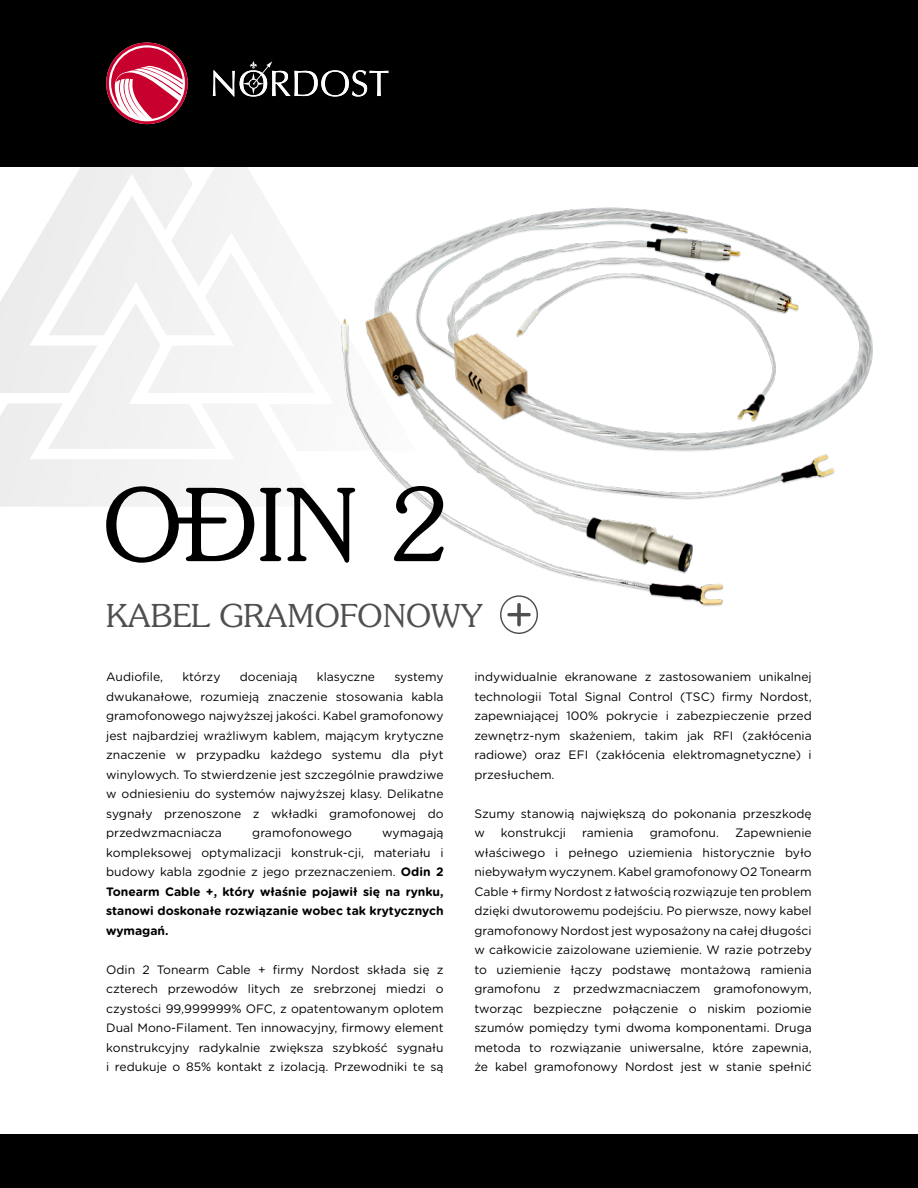
<style>
.page{position:relative;width:918px;height:1188px;background:#fff}
.page>*{position:absolute;margin:0;border:0;box-sizing:border-box;transform-origin:0 0}
.t1{font:300 31.5px "Souvenir";color:#4f4f4f}
.t2{font:12.15px/19.5px "Gotham Rounded";color:#000;text-align:justify}
.t3{font:700 12.15px/19.5px "Gotham Rounded";color:#000;text-align:justify}
.s1{font-weight:400}
</style>
<div class="page">
<div style="left:0;top:0;width:918px;height:166px;background:#000"></div>
<svg style="left:193px;top:166px;width:107px;height:29px"></svg>
<svg style="left:0;top:124px;width:193px;height:71px"></svg>
<img style="left:300px;top:166px;width:611px;height:468px">
<svg style="left:0;top:195px;width:355px;height:368px"></svg>
<svg style="left:394px;top:486px;width:50px;height:75px"></svg>
<div style="left:0;top:1134px;width:918px;height:54px;background:#000"></div>
<svg style="left:106px;top:43px;width:82px;height:81px"></svg>
<svg style="left:213px;top:61px;width:175px;height:36px"></svg>
<svg style="left:507px;top:603px;width:24px;height:23px"></svg>
<div style="left:500px;top:595px;width:38px;height:39px;border:1px solid #4f4f4f;border-radius:50%"></div>
<h1 class="t1" style="left:106px;top:597px;width:378px">KABEL GRAMOFONOWY</h1>
<p class="t2" style="left:106px;top:667px;width:58px">Audiofile,</p>
<p class="t2" style="left:182px;top:667px;width:40px">którzy</p>
<p class="t2" style="left:240px;top:667px;width:59px">doceniają</p>
<p class="t2" style="left:317px;top:667px;width:60px">klasyczne</p>
<p class="t2" style="left:106px;top:667px;width:339px;text-indent:288px">systemy dwukanałowe, rozumieją znaczenie stosowania kabla gramofonowego najwyższej jakości. Kabel gramofonowy jest najbardziej wrażliwym kablem, mającym krytyczne znaczenie w przypadku każdego systemu dla płyt winylowych. To stwierdzenie jest szczególnie prawdziwe w odniesieniu do systemów najwyższej klasy. Delikatne sygnały przenoszone z wkładki gramofonowej do przedwzmacniacza</p>
<p class="t2" style="left:252px;top:823px;width:101px">gramofonowego</p>
<p class="t3" style="left:106px;top:823px;width:339px;text-indent:276px"><span class="s1">wymagają kompleksowej optymalizacji konstruk-cji, materiału i budowy kabla zgodnie z jego przeznaczeniem.</span> Odin 2<br>Tonearm Cable +, który właśnie pojawił się na rynku, stanowi doskonałe rozwiązanie wobec tak krytycznych wymagań.</p>
<p class="t2" style="left:106px;top:959px;width:339px">Odin 2 Tonearm Cable + firmy Nordost składa się z czterech przewodów litych ze srebrzonej miedzi o czystości 99,999999% OFC, z opatentowanym oplotem Dual Mono-Filament. Ten innowacyjny, firmowy element konstrukcyjny radykalnie zwiększa szybkość sygnału i redukuje o 85% kontakt z izolacją. Przewodniki te są</p>
<p class="t2" style="left:474px;top:667px;width:339px">indywidualnie ekranowane z zastosowaniem unikalnej technologii Total Signal Control (TSC) firmy Nordost, zapewniającej 100% pokrycie i zabezpieczenie przed zewnętrz-nym skażeniem, takim jak RFI (zakłócenia radiowe) oraz EFI (zakłócenia elektromagnetyczne) i przesłuchem.</p>
<p class="t2" style="left:474px;top:803px;width:339px">Szumy stanowią największą do pokonania przeszkodę w</p>
<p class="t2" style="left:501px;top:823px;width:67px">konstrukcji</p>
<p class="t2" style="left:582px;top:823px;width:53px">ramienia</p>
<p class="t2" style="left:650px;top:823px;width:71px">gramofonu.</p>
<p class="t2" style="left:474px;top:823px;width:339px;text-indent:261px">Zapewnienie właściwego i pełnego uziemienia historycznie było niebywałym wyczynem. Kabel gramofonowy O2 Tonearm Cable + firmy Nordost z łatwością rozwiązuje ten problem dzięki dwutorowemu podejściu. Po pierwsze, nowy kabel gramofonowy Nordost jest wyposażony na całej długości w całkowicie zaizolowane uziemienie. W razie potrzeby to uziemienie łączy podstawę montażową ramienia gramofonu z przedwzmacniaczem gramofonowym, tworząc bezpieczne połączenie o niskim poziomie szumów pomiędzy tymi dwoma komponentami. Druga metoda to rozwiązanie uniwersalne, które zapewnia, że kabel gramofonowy Nordost jest w stanie spełnić</p>
</div>
